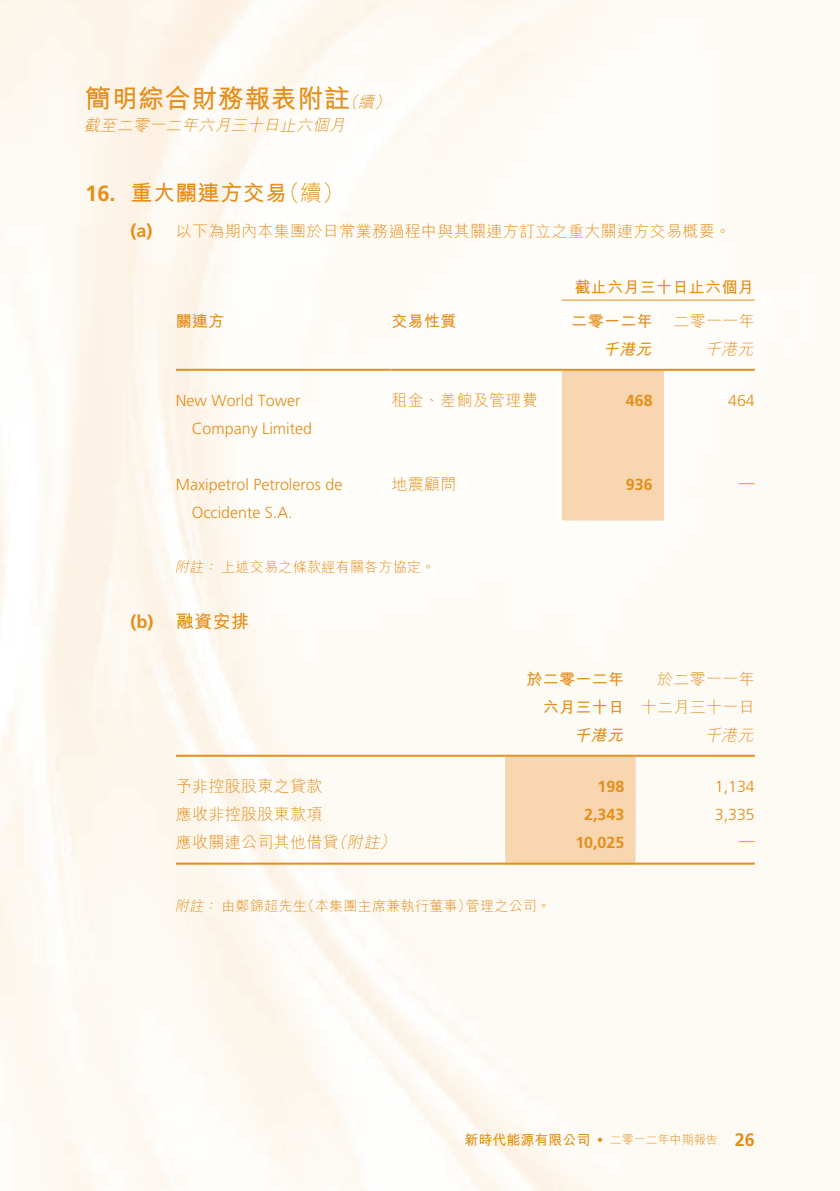
<style>
.page{position:relative;width:840px;height:1191px;background:#fff}
.page>*{position:absolute;margin:0;border:0;box-sizing:border-box;transform-origin:0 0}
.t1{font:700 26px "M Hei HK";letter-spacing:.02em;color:#e58e19}
.t2{font:700 22px "M Hei HK";letter-spacing:.02em;color:#e58e19}
.t3{font:300 22px "M Hei HK";color:#e58e19}
.t4{font:700 22px "Frutiger LT Std";color:#e58e19}
.t5{font:700 18px "Frutiger LT Std";color:#e58e19}
.t6{font:700 18px "M Hei HK";color:#e58e19}
.t7{font:300 16px/28px "M Hei HK";letter-spacing:.02em;color:#e58e19;text-align:right}
.t8{font:300 16px/28px "Frutiger LT Std";color:#e58e19}
.t9{font:700 16px/28px "M Hei HK";letter-spacing:.02em;color:#e58e19;text-align:right}
.t10{font:italic 300 16px "M Hei HK";color:#e58e19}
.t11{font:700 16px "Frutiger LT Std";color:#e58e19}
.t12{font:italic 700 16px "M Hei HK";color:#e58e19}
.t13{font:300 14px "M Hei HK";letter-spacing:.02em;color:#e58e19}
.t14{font:700 14px "M Hei HK";color:#e58e19}
.t15{font:italic 300 14px "M Hei HK";color:#e58e19}
.t16{font:300 12px "M Hei HK";color:#e58e19}
.t17{font:700 12px "Frutiger LT Std";color:#e58e19}
.s1{font-style:italic}
</style>
<div class="page">
<img style="left:1px;top:0;width:838px;height:1191px">
<img style="left:0;top:0;width:1px;height:1191px">
<div style="left:561px;top:371px;width:102px;height:149px;background:#f8d7b0"></div>
<hr style="left:561px;top:299px;width:193px;height:1px;background:#e58e19">
<hr style="left:176px;top:369px;width:215px;height:2px;background:#e58e19">
<hr style="left:391px;top:369px;width:170px;height:2px;background:#e58e19">
<hr style="left:561px;top:369px;width:102px;height:2px;background:#e58e19">
<hr style="left:663px;top:369px;width:91px;height:2px;background:#e58e19">
<div style="left:505px;top:756px;width:130px;height:106px;background:#f8d7b0"></div>
<hr style="left:176px;top:754px;width:329px;height:2px;background:#e58e19">
<hr style="left:505px;top:754px;width:130px;height:2px;background:#e58e19">
<hr style="left:635px;top:754px;width:119px;height:2px;background:#e58e19">
<hr style="left:176px;top:862px;width:329px;height:2px;background:#e58e19">
<hr style="left:505px;top:862px;width:130px;height:2px;background:#e58e19">
<hr style="left:635px;top:862px;width:119px;height:2px;background:#e58e19">
<h1 class="t1" style="left:85px;top:80px;width:266px">簡明綜合財務報表附註</h1>
<p class="t10" style="left:358px;top:94px;width:21px">續</p>
<p class="t10" style="left:342px;top:94px;width:21px">（</p>
<p class="t10" style="left:374px;top:94px;width:21px">(</p>
<p class="t10" style="left:84px;top:116px;width:266px">截至二零一二年六月三十日止六個月</p>
<h2 class="t4" style="left:85px;top:180px;width:32px">16.</h2>
<h2 class="t3" style="left:278px;top:182px;width:67px">（續(</h2>
<h2 class="t2" style="left:130px;top:177px;width:158px">重大關連方交易</h2>
<p class="t5" style="left:130px;top:220px;width:23px">)a(</p>
<p class="t5" style="left:130px;top:611px;width:24px">b( )</p>
<p class="t7" style="left:176px;top:216px;width:556px">以下為期內本集團於日常業務過程中與其關連方訂立之重大關連方交易概要。</p>
<p class="t9" style="left:176px;top:305px;width:50px">關連方</p>
<p class="t9" style="left:391px;top:305px;width:66px">交易性質</p>
<p class="t9" style="left:574px;top:271px;width:181px">截止六月三十日止六個月</p>
<p class="t7" style="left:673px;top:306px;width:83px">二零一一年</p>
<p class="t9" style="left:571px;top:305px;width:83px">二零一二年</p>
<p class="t12" style="left:602px;top:337px;width:54px">千港元</p>
<p class="t10" style="left:704px;top:340px;width:54px">千港元</p>
<p class="t7" style="left:391px;top:386px;width:147px">租金、差餉及管理費</p>
<p class="t8" style="left:192px;top:387px;width:122px;text-indent:-16px">New World Tower<br>Company Limited</p>
<p class="t8" style="left:727px;top:387px;width:28px">464</p>
<p class="t11" style="left:625px;top:391px;width:28px">468</p>
<p class="t7" style="left:391px;top:470px;width:66px">地震顧問</p>
<p class="t8" style="left:192px;top:471px;width:152px;text-indent:-16px">Maxipetrol Petroleros de<br>Occidente A.S .</p>
<p class="t8" style="left:738px;top:469px;width:17px">—</p>
<p class="t11" style="left:625px;top:475px;width:28px">936</p>
<p class="t15" style="left:175px;top:560px;width:33px">附註</p>
<p class="t6" style="left:176px;top:609px;width:75px">融資安排</p>
<p class="t13" style="left:203px;top:560px;width:233px"><span class="s1">：</span>上述交易之條款經有關各方協定。</p>
<p class="t9" style="left:526px;top:663px;width:99px">於二零一二年六月三十日</p>
<p class="t7" style="left:640px;top:664px;width:115px">於二零一一年十二月三十一日</p>
<p class="t10" style="left:704px;top:726px;width:54px">千港元</p>
<p class="t12" style="left:574px;top:723px;width:54px">千港元</p>
<p class="t7" style="left:176px;top:772px;width:148px">予非控股股東之貸款</p>
<p class="t11" style="left:597px;top:777px;width:28px">198</p>
<p class="t8" style="left:714px;top:773px;width:42px">1,134</p>
<p class="t7" style="left:176px;top:800px;width:148px">應收非控股股東款項</p>
<p class="t11" style="left:584px;top:805px;width:42px">2,343</p>
<p class="t8" style="left:714px;top:801px;width:42px">3,335</p>
<p class="t7" style="left:176px;top:828px;width:164px">應收關連公司其他借貸</p>
<p class="t10" style="left:331px;top:834px;width:21px">（</p>
<p class="t10" style="left:379px;top:834px;width:21px">(</p>
<p class="t10" style="left:347px;top:834px;width:37px">附註</p>
<p class="t11" style="left:575px;top:833px;width:50px">10,025</p>
<p class="t8" style="left:738px;top:826px;width:17px">—</p>
<p class="t13" style="left:203px;top:898px;width:105px"><span class="s1">：</span>由鄭錦超先生</p>
<p class="t13" style="left:301px;top:898px;width:172px">（本集團主席兼執行董事）</p>
<p class="t15" style="left:175px;top:898px;width:33px">附註</p>
<p class="t13" style="left:465px;top:898px;width:87px">管理之公司。</p>
<p class="t14" style="left:464px;top:1129px;width:127px">新時代能源有限公司</p>
<p class="t17" style="left:596px;top:1133px;width:7px">•</p>
<p class="t16" style="left:609px;top:1133px;width:109px">二零一二年中期報告</p>
<p class="t5" style="left:734px;top:1128px;width:22px">26</p>
</div>
